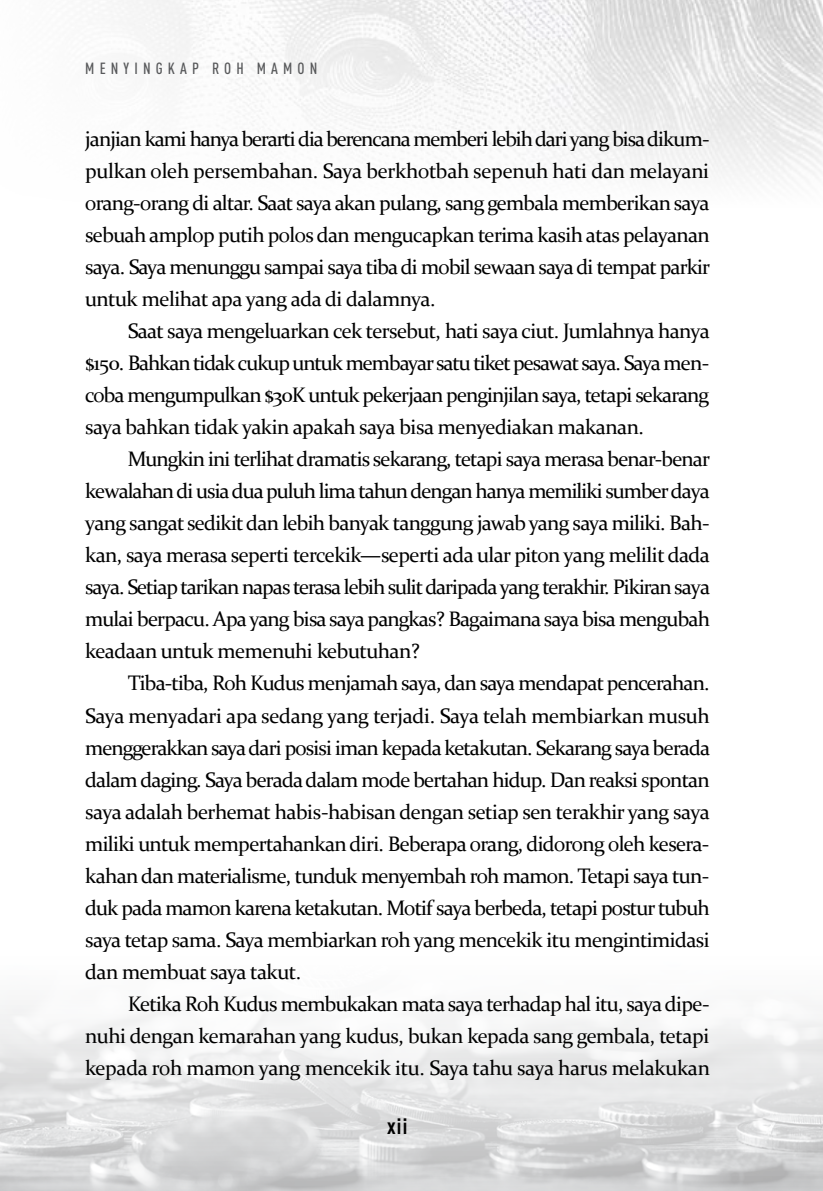
<style>
.page{position:relative;width:823px;height:1191px;background:#fff}
.page>*{position:absolute;margin:0;border:0;box-sizing:border-box;transform-origin:0 0}
.t1{font:700 condensed 22px "DIN Pro";color:#000}
.t2{font:21px/32px "Constantia";letter-spacing:-.025em;color:#000;text-align:justify}
.t3{font:500 condensed 16px "DIN Pro";letter-spacing:.32em;color:#58595b}
</style>
<div class="page">
<img style="left:0;top:0;width:822px;height:1191px">
<p class="t3" style="left:85px;top:57px;width:70px">MEN YINGKA</p>
<p class="t3" style="left:192px;top:57px;width:124px">P ROH MAMON</p>
<p class="t2" style="left:85px;top:122px;width:626px">janjian kami hanya berarti dia berencana memberi lebih dari yang bisa dikum&shy;pulkan oleh persembahan. Saya berkhotbah sepenuh hati dan melayani orang-orang di altar. Saat saya akan pulang, sang gembala memberikan saya sebuah amplop putih polos dan mengucapkan terima kasih atas pelayanan saya. Saya menunggu sampai saya tiba di mobil sewaan saya di tempat parkir untuk melihat apa yang ada di dalamnya.</p>
<p class="t2" style="left:85px;top:314px;width:625px;text-indent:43px">Saat saya mengeluarkan cek tersebut, hati saya ciut. Jumlahnya hanya $150. Bahkan tidak cukup untuk membayar satu tiket pesawat saya. Saya men&shy;coba mengumpulkan $30K untuk pekerjaan penginjilan saya, tetapi sekarang saya bahkan tidak yakin apakah saya bisa menyediakan makanan.</p>
<p class="t2" style="left:85px;top:442px;width:626px;text-indent:43px">Mungkin ini terlihat dramatis sekarang, tetapi saya merasa benar-benar kewalahan di usia dua puluh lima tahun dengan hanya memiliki sumber daya yang sangat sedikit dan lebih banyak tanggung jawab yang saya miliki. Bah&shy;kan, saya merasa seperti tercekik—seperti ada ular piton yang melilit dada saya. Setiap tarikan napas terasa lebih sulit daripada yang terakhir. Pikiran saya mulai berpacu. Apa yang bisa saya pangkas? Bagaimana saya bisa mengubah keadaan untuk memenuhi kebutuhan?</p>
<p class="t2" style="left:85px;top:666px;width:626px;text-indent:43px">Tiba-tiba, Roh Kudus menjamah saya, dan saya mendapat pencerahan.<br>Saya menyadari apa sedang yang terjadi. Saya telah membiarkan musuh menggerakkan saya dari posisi iman kepada ketakutan. Sekarang saya berada dalam daging. Saya berada dalam mode bertahan hidup. Dan reaksi spontan saya adalah berhemat habis-habisan dengan setiap sen terakhir yang saya miliki untuk mempertahankan diri. Beberapa orang, didorong oleh kesera&shy;kahan dan materialisme, tunduk menyembah roh mamon. Tetapi saya tun&shy;duk pada mamon karena ketakutan. Motif saya berbeda, tetapi postur tubuh saya tetap sama. Saya membiarkan roh yang mencekik itu mengintimidasi dan membuat saya takut.</p>
<p class="t2" style="left:85px;top:986px;width:626px;text-indent:43px">Ketika Roh Kudus membukakan mata saya terhadap hal itu, saya dipe&shy;nuhi dengan kemarahan yang kudus, bukan kepada sang gembala, tetapi kepada roh mamon yang mencekik itu. Saya tahu saya harus melakukan</p>
<p class="t1" style="left:387px;top:1109px;width:22px">xii</p>
</div>
